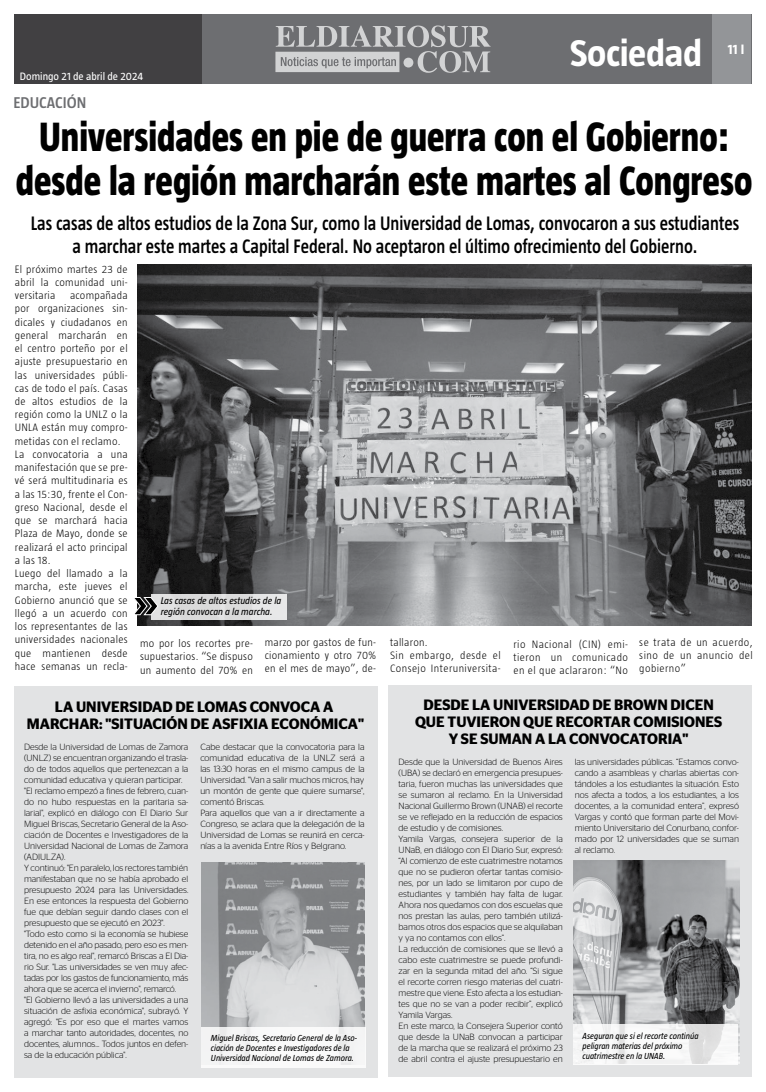
<style>
.page{position:relative;width:766px;height:1092px;background:#fff}
.page>*{position:absolute;margin:0;border:0;box-sizing:border-box;transform-origin:0 0}
.t1{font:800 42px/44px "Taz";color:#000;text-align:center;scale:.86 1}
.t2{font:700 38px "Taz";letter-spacing:-.01em;color:#fff}
.t3{font:600 20px/23px "Taz";color:#000;text-align:center;scale:.88 1}
.t4{font:600 16px "Taz";color:#6d6e71}
.t5{font:600 15px/17px "Stag Sans";color:#000;text-align:center}
.t6{font:700 14px "Taz";color:#fff}
.t7{font:300 11px/13.2px "Taz";letter-spacing:.02em;color:#000;text-align:justify}
.t8{font:300 11px/13px "Taz";letter-spacing:.04em;color:#000}
.t9{font:11px "Taz";color:#fff}
.t10{font:italic 10px/11px "Taz";color:#000}
.t11{font:300 9px/11px "Stag Sans";color:#000}
.t12{font:italic 9px/10px "Taz";color:#000}
</style>
<div class="page">
<div style="left:14px;top:14px;width:737px;height:70px;background:#6d6e71"></div>
<div style="left:712px;top:14px;width:39px;height:70px;background:#939598"></div>
<div style="left:14px;top:14px;width:187px;height:70px;background:#414042"></div>
<svg style="left:275px;top:25px;width:215px;height:48px"></svg>
<img style="left:137px;top:264px;width:614px;height:361px">
<div style="left:14px;top:686px;width:363px;height:391px;background:#e2e3e4"></div>
<img style="left:201px;top:862px;width:163px;height:164px">
<div style="left:388px;top:684px;width:363px;height:392px;background:#e2e3e4"></div>
<img style="left:573px;top:860px;width:165px;height:203px">
<div style="left:151px;top:594px;width:135px;height:25px;background:#dcdcdc"></div>
<svg style="left:134px;top:596px;width:25px;height:20px"></svg>
<div style="left:201px;top:1026px;width:165px;height:41px;background:linear-gradient(to right,#f4f5f5,#f7f8f8)"></div>
<svg style="left:573px;top:1024px;width:164px;height:41px;fill:#f7f7f7"></svg>
<p class="t9" style="left:20px;top:70px;width:125px">Domingo 21 de abril de 2024</p>
<p class="t4" style="left:13px;top:93px;width:74px">EDUCACIÓN</p>
<p class="t2" style="left:569px;top:32px;width:134px">Sociedad</p>
<p class="t6" style="left:727px;top:41px;width:18px">11 I</p>
<p class="t1" style="left:16px;top:114px;width:857px">Universidades en pie de guerra con el Gobierno: desde la región marcharán este martes al Congreso</p>
<p class="t3" style="left:31px;top:211px;width:806px">Las casas de altos estudios de la Zona Sur, como la Universidad de Lomas, convocaron a sus estudiantes a marchar este martes a Capital Federal. No aceptaron el último ofrecimiento del Gobierno.</p>
<p class="t7" style="left:15px;top:262px;width:114px">El próximo martes 23 de abril la comunidad uni&shy;versitaria</p>
<p class="t7" style="left:15px;top:288px;width:114px;text-align:left;text-indent:55px">acompañada por organizaciones sin&shy;dicales y ciudadanos en general marcharán en el centro porteño por el ajuste presupuestario en las universidades públi&shy;cas de todo el país. Casas de altos estudios de la región como la UNLZ o la<br>UNLA están muy compro&shy;metidas con el reclamo.<br>La convocatoria a una manifestación que se pre&shy;vé será multitudinaria es a las 15:30, frente el Con&shy;greso Nacional, desde el que se marchará hacia<br>Plaza de Mayo, donde se realizará el acto principal a las 18.<br>Luego del llamado a la marcha, este jueves el<br>Gobierno anunció que se llegó a un acuerdo con los representantes de las universidades nacionales que mantienen desde hace semanas un recla-</p>
<p class="t10" style="left:161px;top:595px;width:122px">Las casas de altos estudios de la región convocan a la marcha.</p>
<p class="t7" style="left:140px;top:637px;width:114px">mo por los recortes pre&shy;supuestarios. “Se dispuso un aumento del 70% en</p>
<p class="t7" style="left:265px;top:635px;width:112px">marzo por gastos de fun&shy;cionamiento y otro 70% en el mes de mayo”, de-</p>
<p class="t8" style="left:390px;top:635px;width:112px">tallaron.<br>Sin embargo, desde el<br>Consejo Interuniversita-</p>
<p class="t7" style="left:513px;top:637px;width:116px">rio Nacional (CIN) emi&shy;tieron un comunicado en el que aclararon: “No</p>
<p class="t7" style="left:639px;top:635px;width:115px">se trata de un acuerdo, sino de un anuncio del gobierno”</p>
<p class="t5" style="left:27px;top:698px;width:338px">LA UNIVERSIDAD DE LOMAS CONVOCA A<br>MARCHAR: "SITUACIÓN DE ASFIXIA ECONÓMICA"</p>
<p class="t11" style="left:24px;top:741px;width:166px">Desde la Universidad de Lomas de Zamora (UNLZ) se encuentran organizando el trasla&shy;do de todos aquellos que pertenezcan a la comunidad educativa y quieran participar. "El reclamo empezó a fines de febrero, cuan&shy;do no hubo respuestas en la paritaria sa&shy;larial", explicó en diálogo con El Diario Sur Miguel Briscas, Secretario General de la Aso&shy;ciación de Docentes e Investigadores de la Universidad Nacional de Lomas de Zamora (ADIULZA).<br>Y continuó: "En paralelo, los rectores también manifestaban que no se había aprobado el presupuesto 2024 para las Universidades.<br>En ese entonces la respuesta del Gobierno fue que debían seguir dando clases con el presupuesto que se ejecutó en 2023".<br>"Todo esto como si la economía se hubiese detenido en el año pasado, pero eso es men&shy;tira, no es algo real", remarcó Briscas a El Dia&shy;rio Sur. "Las universidades se ven muy afec&shy;tadas por los gastos de funcionamiento, más ahora que se acerca el invierno", remarcó.<br>"El Gobierno llevó a las universidades a una situación de asfixia económica", subrayó. Y agregó: "Es por eso que el martes vamos a marchar tanto autoridades, docentes, no docentes, alumnos... Todos juntos en defen&shy;sa de la educación pública".</p>
<p class="t11" style="left:200px;top:741px;width:166px">Cabe destacar que la convocatoria para la comunidad educativa de la UNLZ será a las 13:30 horas en el mismo campus de la Universidad. "Van a salir muchos micros, hay un montón de gente que quiere sumarse", comentó Briscas.<br>Para aquellos que van a ir directamente a Congreso, se aclara que la delegación de la Universidad de Lomas se reunirá en cerca&shy;nías a la avenida Entre Ríos y Belgrano.</p>
<p class="t5" style="left:415px;top:696px;width:308px">DESDE LA UNIVERSIDAD DE BROWN DICEN<br>QUE TUVIERON QUE RECORTAR COMISIONES<br>Y SE SUMAN A LA CONVOCATORIA"</p>
<p class="t11" style="left:398px;top:756px;width:166px">Desde que la Universidad de Buenos Aires (UBA) se declaró en emergencia presupues&shy;taria, fueron muchas las universidades que se sumaron al reclamo. En la Universidad Nacional Guillermo Brown (UNAB) el recorte se ve reflejado en la reducción de espacios de estudio y de comisiones.<br>Yamila Vargas, consejera superior de la UNaB, en diálogo con El Diario Sur, expresó: “Al comienzo de este cuatrimestre notamos que no se pudieron ofertar tantas comisio&shy;nes, por un lado se limitaron por cupo de estudiantes y también hay falta de lugar.<br>Ahora nos quedamos con dos escuelas que nos prestan las aulas, pero también utilizá&shy;bamos otros dos espacios que se alquilaban y ya no contamos con ellos”.<br>La reducción de comisiones que se llevó a cabo este cuatrimestre se puede profundi&shy;zar en la segunda mitad del año. “Si sigue el recorte corren riesgo materias del cuatri&shy;mestre que viene. Esto afecta a los estudian&shy;tes que no se van a poder recibir”, explicó Yamila Vargas.<br>En este marco, la Consejera Superior contó que desde la UNaB convocan a participar de la marcha que se realizará el próximo 23 de abril contra el ajuste presupuestario en</p>
<p class="t11" style="left:574px;top:756px;width:166px;text-align:justify">las universidades públicas. “Estamos convo&shy;cando a asambleas y charlas abiertas con&shy;tándoles a los estudiantes la situación. Esto nos afecta a todos, a los estudiantes, a los docentes, a la comunidad entera”, expresó Vargas y contó que forman parte del Movi&shy;miento Universitario del Conurbano, confor&shy;mado por 12 universidades que se suman al reclamo.</p>
<p class="t12" style="left:211px;top:1032px;width:148px">Miguel Briscas, Secretario General de la Aso&shy;ciación de Docentes e Investigadores de la<br>Universidad Nacional de Lomas de Zamora.</p>
<p class="t12" style="left:582px;top:1030px;width:117px">Aseguran que si el recorte continúa peligran materias del próximo cuatrimestre en la UNAB.</p>
</div>
